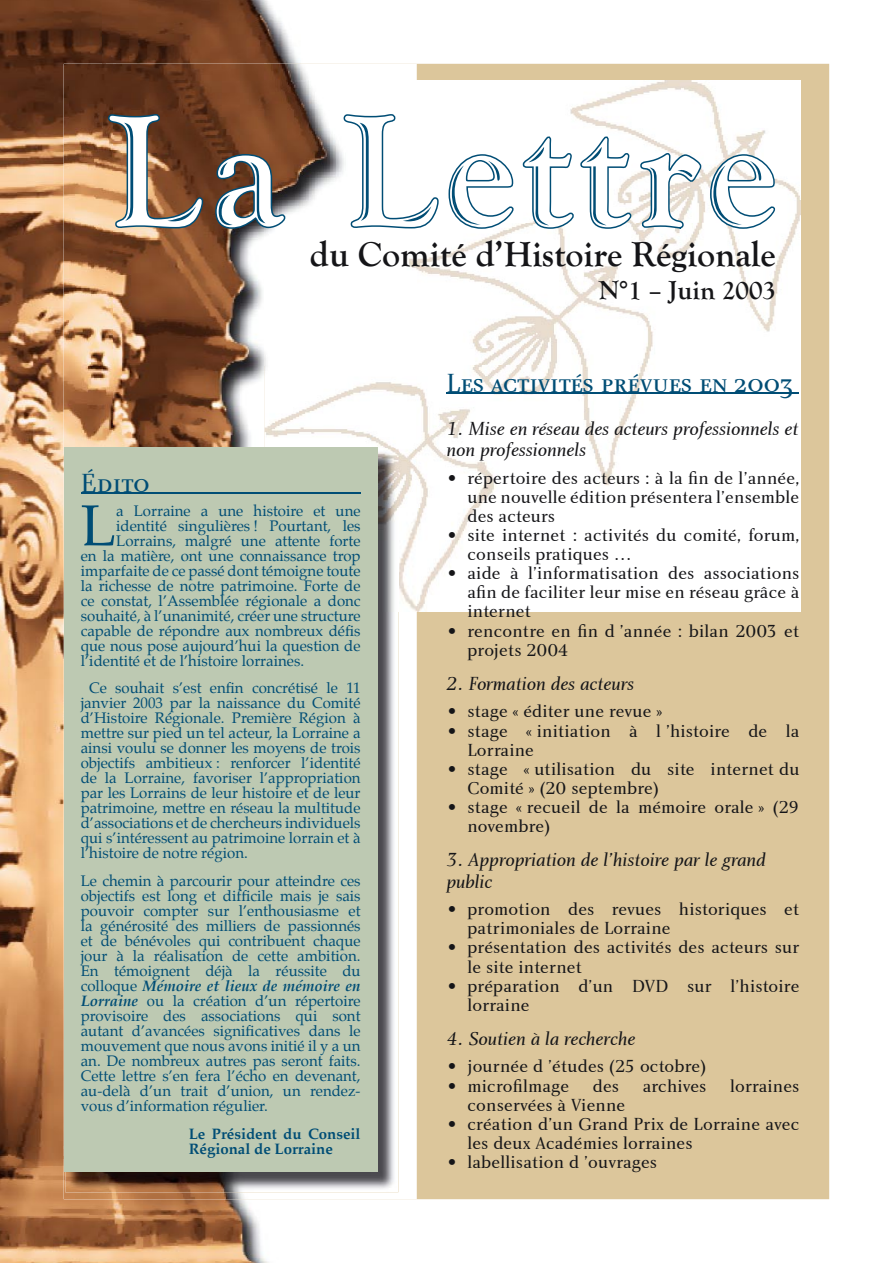
<style>
.page{position:relative;width:893px;height:1263px;background:#fff}
.page>*{position:absolute;margin:0;border:0;box-sizing:border-box;transform-origin:0 0}
.t1{font:165px "Goudy Handtooled";letter-spacing:.05em;color:#fff}
.t2{font:57.9px "Palatino";color:#004d75}
.t3{font:700 36px "Goudy Old Style T";color:#151518}
.t4{font:27px "Charlotte Small Caps Let Plain";color:#004d75}
.t5{font:700 27px "Goudy Old Style T";color:#151518}
.t6{font:19.5px/21.3px "Charlotte Book Italic Let Plain";color:#151518}
.t7{font:18px/19.2px "Charlotte Book Let Plain";letter-spacing:.01em;color:#151518}
.t8{font:15px/15px "Palatino";color:#004d75;text-align:justify}
.t9{font:700 15px/15px "Palatino";color:#004d75}
.s1{font-weight:700;font-style:italic}
</style>
<div class="page">
<div style="left:417px;top:64px;width:412px;height:1135px;background:#dcc69b"></div>
<img style="left:417px;top:81px;width:384px;height:531px">
<hr style="left:446px;top:392px;width:353px;height:2px;background:#004d75">
<img style="left:0;top:1159px;width:417px;height:104px">
<img style="left:0;top:0;width:103px;height:1159px">
<img style="left:103px;top:0;width:314px;height:64px">
<img style="left:64px;top:1149px;width:353px;height:50px">
<img style="left:64px;top:64px;width:49px;height:383px">
<img style="left:398px;top:612px;width:19px;height:537px">
<img style="left:113px;top:64px;width:152px;height:383px">
<img style="left:264px;top:64px;width:153px;height:53px">
<img style="left:265px;top:81px;width:152px;height:427px">
<img style="left:399px;top:517px;width:18px;height:95px">
<img style="left:65px;top:612px;width:333px;height:580px">
<img style="left:378px;top:449px;width:20px;height:163px">
<div style="left:64px;top:447px;width:314px;height:724px;background:#bdc9b2"></div>
<hr style="left:81px;top:492px;width:280px;height:2px;background:#004d75">
<svg style="left:107px;top:113px;width:98px;height:117px;background:#7b5f49"></svg>
<svg style="left:214px;top:153px;width:73px;height:77px;background:#4e4c49"></svg>
<svg style="left:342px;top:113px;width:98px;height:117px"></svg>
<svg style="left:447px;top:138px;width:186px;height:92px"></svg>
<svg style="left:639px;top:149px;width:138px;height:81px"></svg>
<h1 class="t1" style="left:106px;top:82px;width:672px">La Lettre</h1>
<h3 class="t3" style="left:310px;top:234px;width:468px">du Comité d’Histoire Régionale</h3>
<h3 class="t5" style="left:599px;top:274px;width:179px">N°1 – Juin 2003</h3>
<h3 class="t4" style="left:81px;top:468px;width:70px">Édito</h3>
<h2 class="t2" style="left:81px;top:488px;width:37px">L</h2>
<p class="t8" style="left:116px;top:504px;width:246px">a Lorraine a une histoire et une</p>
<p class="t8" style="left:116px;top:519px;width:246px">identité singulières ! Pourtant, les</p>
<p class="t8" style="left:116px;top:534px;width:246px">Lorrains, malgré une attente forte</p>
<p class="t8" style="left:81px;top:549px;width:281px">en la matière, ont une connaissance trop</p>
<p class="t8" style="left:81px;top:564px;width:281px">imparfaite de ce passé dont témoigne toute</p>
<p class="t8" style="left:81px;top:579px;width:281px">la richesse de notre patrimoine. Forte de</p>
<p class="t8" style="left:81px;top:594px;width:281px">ce constat, l’Assemblée régionale a donc</p>
<p class="t8" style="left:81px;top:609px;width:281px">souhaité, à l’unanimité, créer une structure</p>
<p class="t8" style="left:81px;top:624px;width:281px">capable de répondre aux nombreux défis</p>
<p class="t8" style="left:81px;top:639px;width:281px">que nous pose aujourd’hui la question de</p>
<p class="t8" style="left:81px;top:654px;width:225px">l’identité et de l’histoire lorraines.</p>
<p class="t8" style="left:81px;top:682px;width:281px;text-indent:8px">Ce souhait s’est enfin concrétisé le 11 janvier 2003 par la naissance du Comité d’Histoire Régionale. Première Région à mettre sur pied un tel acteur, la Lorraine a ainsi voulu se donner les moyens de trois objectifs ambitieux : renforcer l’identité de la Lorraine, favoriser l’appropriation par les Lorrains de leur histoire et de leur patrimoine, mettre en réseau la multitude d’associations et de chercheurs individuels qui s’intéressent au patrimoine lorrain et à l’histoire de notre région.</p>
<p class="t8" style="left:81px;top:875px;width:281px">Le chemin à parcourir pour atteindre ces objectifs est long et difficile mais je sais pouvoir compter sur l’enthousiasme et la générosité des milliers de passionnés et de bénévoles qui contribuent chaque jour à la réalisation de cette ambition.<br>En témoignent déjà la réussite du colloque <span class="s1">Mémoire et lieux de mémoire en Lorraine</span> ou la création d’un répertoire provisoire des associations qui sont autant d’avancées significatives dans le mouvement que nous avons initié il y a un an. De nombreux autres pas seront faits.<br>Cette lettre s’en fera l’écho en devenant, au-delà d’un trait d’union, un rendez&shy;vous d’information régulier.</p>
<p class="t9" style="left:189px;top:1128px;width:173px">Le Président du Conseil<br>Régional de Lorraine</p>
<h3 class="t4" style="left:446px;top:368px;width:348px">Les activités prévues en 2003</h3>
<h3 class="t6" style="left:446px;top:418px;width:353px">1. Mise en réseau des acteurs professionnels et non professionnels</h3>
<p class="t7" style="left:467px;top:468px;width:333px;text-align:justify;text-indent:-20px">• répertoire des acteurs : à la fin de l’année, une nouvelle édition présentera l’ensemble des acteurs</p>
<p class="t7" style="left:467px;top:526px;width:333px;text-indent:-20px">• site internet : activités du comité, forum, conseils pratiques …</p>
<p class="t7" style="left:467px;top:564px;width:333px;text-align:justify;text-indent:-20px">• aide à l’informatisation des associations afin de faciliter leur mise en réseau grâce à internet</p>
<p class="t7" style="left:467px;top:621px;width:333px;text-indent:-20px">• rencontre en fin d ’année : bilan 2003 et projets 2004</p>
<h3 class="t6" style="left:446px;top:673px;width:189px">2. Formation des acteurs</h3>
<p class="t7" style="left:448px;top:702px;width:216px">• stage « éditer une revue »</p>
<p class="t7" style="left:467px;top:721px;width:333px;text-indent:-20px">• stage « initiation à l ’histoire de la<br>Lorraine</p>
<p class="t7" style="left:467px;top:759px;width:333px;text-indent:-20px">• stage « utilisation du site internet du<br>Comité » (20 septembre)</p>
<p class="t7" style="left:467px;top:798px;width:333px;text-indent:-20px">• stage « recueil de la mémoire orale » (29 novembre)</p>
<h3 class="t6" style="left:446px;top:849px;width:321px">3. Appropriation de l’histoire par le grand public</h3>
<p class="t7" style="left:467px;top:900px;width:333px;text-indent:-20px">• promotion des revues historiques et patrimoniales de Lorraine</p>
<p class="t7" style="left:467px;top:938px;width:333px;text-indent:-20px">• présentation des activités des acteurs sur le site internet</p>
<p class="t7" style="left:467px;top:976px;width:333px;text-indent:-20px">• préparation d’un DVD sur l’histoire lorraine</p>
<h3 class="t6" style="left:446px;top:1028px;width:190px">4. Soutien à la recherche</h3>
<p class="t7" style="left:448px;top:1057px;width:260px">• journée d ’études (25 octobre)</p>
<p class="t7" style="left:448px;top:1076px;width:123px">• microfilmage</p>
<p class="t7" style="left:593px;top:1076px;width:28px">des</p>
<p class="t7" style="left:643px;top:1076px;width:65px">archives</p>
<p class="t7" style="left:730px;top:1076px;width:71px">lorraines</p>
<p class="t7" style="left:467px;top:1095px;width:159px">conservées à Vienne</p>
<p class="t7" style="left:467px;top:1115px;width:333px;text-indent:-20px">• création d’un Grand Prix de Lorraine avec les deux Académies lorraines</p>
<p class="t7" style="left:448px;top:1153px;width:211px">• labellisation d ’ouvrages</p>
</div>
